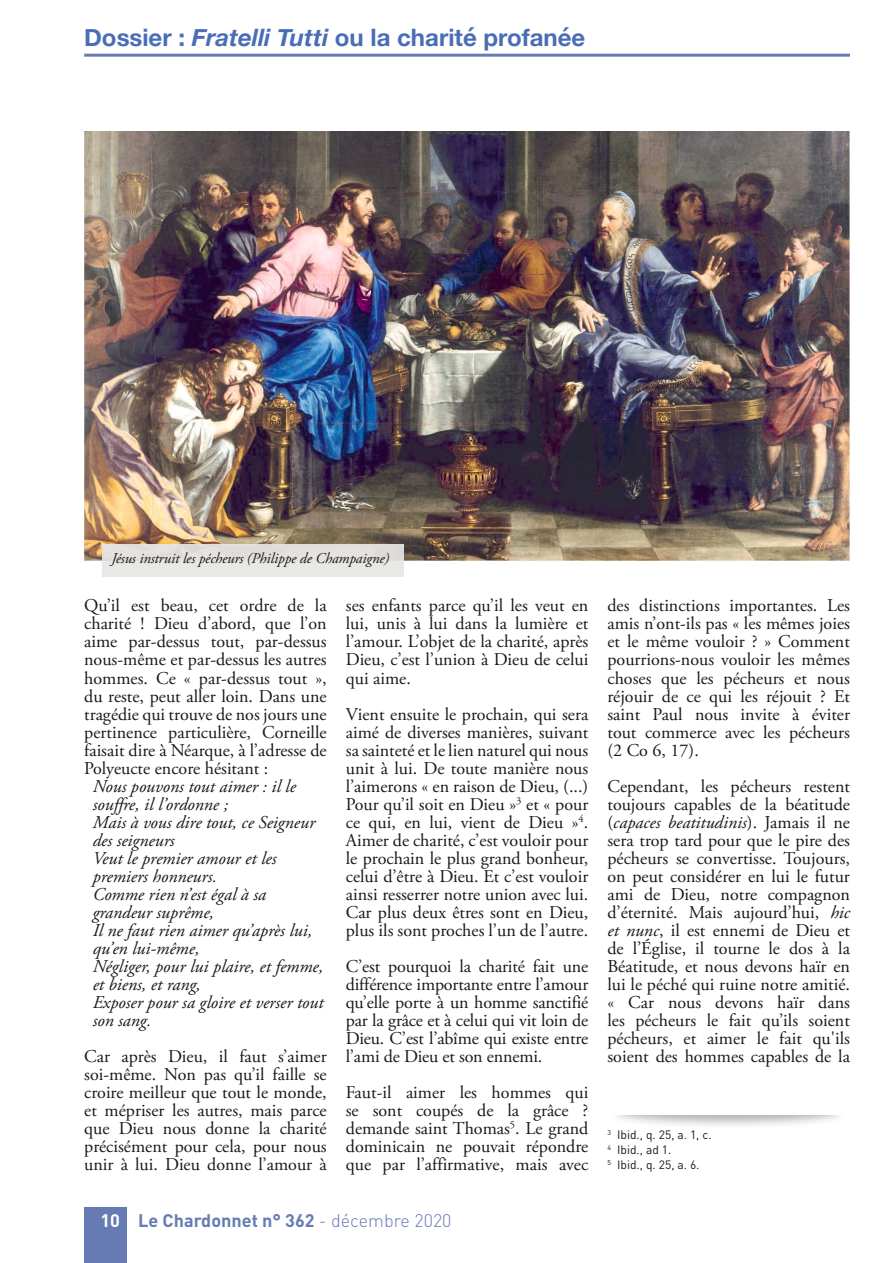
<style>
.page{position:relative;width:893px;height:1263px;background:#fff}
.page>*{position:absolute;margin:0;border:0;box-sizing:border-box;transform-origin:0 0}
.t1{font:700 24px "Helvetica Neue";color:#4a6eb6}
.t2{font:18px/18px "Adobe Garamond Pro";color:#1b1917;text-align:justify}
.t3{font:italic 18px/18px "Adobe Garamond Pro";color:#1b1917}
.t4{font:700 18px "DIN";color:#667bb3}
.t5{font:italic 15px "Adobe Garamond Pro";letter-spacing:-.01em;color:#1b1917}
.t6{font:12px/15px "DIN";color:#1b1917}
.s1{font-style:italic}
.s2{color:#fff}
.s3{font-weight:300}
</style>
<div class="page">
<div style="left:84px;top:1207px;width:43px;height:55px;background:#667bb3"></div>
<hr style="left:84px;top:54px;width:766px;height:3px;background:#667bb3">
<img style="left:84px;top:131px;width:765px;height:429px">
<div style="left:102px;top:560px;width:301px;height:16px;background:#e8e8e7"></div>
<div style="left:102px;top:544px;width:301px;height:16px;background:#e3e1dd"></div>
<h1 class="t1" style="left:84px;top:19px;width:502px">Dossier : <span class="s1">Fratelli Tutti</span> ou la charité profanée</h1>
<p class="t5" style="left:111px;top:549px;width:279px">Jésus instruit les pécheurs (Philippe de Champaigne)</p>
<p class="t2" style="left:84px;top:597px;width:244px">Qu’il est beau, cet ordre de la charité ! Dieu d’abord, que l’on aime par-dessus tout, par-dessus nous-même et par-dessus les autres hommes. Ce « par-dessus tout », du reste, peut aller loin. Dans une tragédie qui trouve de nos jours une pertinence particulière, Corneille faisait dire à Néarque, à l’adresse de Polyeucte encore hésitant :</p>
<p class="t3" style="left:93px;top:777px;width:232px">Nous pouvons tout aimer : il le souffre, il l’ordonne ;<br>Mais à vous dire tout, ce Seigneur des seigneurs<br>Veut le premier amour et les premiers honneurs.<br>Comme rien n’est égal à sa grandeur suprême,<br>Il ne faut rien aimer qu’après lui, qu’en lui-même,<br>Négliger, pour lui plaire, et femme, et biens, et rang,<br>Exposer pour sa gloire et verser tout son sang.</p>
<p class="t2" style="left:84px;top:1047px;width:244px">Car après Dieu, il faut s’aimer soi-même. Non pas qu’il faille se croire meilleur que tout le monde, et mépriser les autres, mais parce que Dieu nous donne la charité précisément pour cela, pour nous unir à lui. Dieu donne l’amour à</p>
<p class="t2" style="left:346px;top:597px;width:244px">ses enfants parce qu’il les veut en lui, unis à lui dans la lumière et l’amour. L’objet de la charité, après Dieu, c’est l’union à Dieu de celui qui aime.</p>
<p class="t2" style="left:346px;top:705px;width:244px">Vient ensuite le prochain, qui sera aimé de diverses manières, suivant sa sainteté et le lien naturel qui nous unit à lui. De toute manière nous l’aimerons « en raison de Dieu, (...)<br>Pour qu’il soit en Dieu »<sup>3</sup> et « pour ce qui, en lui, vient de Dieu »<sup>4</sup>.<br>Aimer de charité, c’est vouloir pour le prochain le plus grand bonheur, celui d’être à Dieu. Et c’est vouloir ainsi resserrer notre union avec lui.<br>Car plus deux êtres sont en Dieu, plus ils sont proches l’un de l’autre.</p>
<p class="t2" style="left:346px;top:957px;width:244px">C’est pourquoi la charité fait une différence importante entre l’amour qu’elle porte à un homme sanctifié par la grâce et à celui qui vit loin de Dieu. C’est l’abîme qui existe entre l’ami de Dieu et son ennemi.</p>
<p class="t2" style="left:346px;top:1083px;width:244px">Faut-il aimer les hommes qui se sont coupés de la grâce ? demande saint Thomas<sup>5</sup>. Le grand dominicain ne pouvait répondre que par l’affirmative, mais avec</p>
<p class="t4" style="left:100px;top:1208px;width:353px"><span class="s2">10</span> Le Chardonnet n° 362 <span class="s3">- décembre 2020</span></p>
<p class="t2" style="left:607px;top:597px;width:244px">des distinctions importantes. Les amis n’ont-ils pas « les mêmes joies et le même vouloir ? » Comment pourrions-nous vouloir les mêmes choses que les pécheurs et nous réjouir de ce qui les réjouit ? Et saint Paul nous invite à éviter tout commerce avec les pécheurs (2 Co 6, 17).</p>
<p class="t2" style="left:607px;top:777px;width:244px">Cependant, les pécheurs restent toujours capables de la béatitude (<span class="s1">capaces beatitudinis</span>). Jamais il ne sera trop tard pour que le pire des pécheurs se convertisse. Toujours, on peut considérer en lui le futur ami de Dieu, notre compagnon d’éternité. Mais aujourd’hui, <span class="s1">hic et nunc</span>, il est ennemi de Dieu et de l’Église, il tourne le dos à la Béatitude, et nous devons haïr en lui le péché qui ruine notre amitié. « Car nous devons haïr dans les pécheurs le fait qu’ils soient pécheurs, et aimer le fait qu'ils soient des hommes capables de la</p>
<p class="t6" style="left:607px;top:1126px;width:106px"><sup>3</sup> Ibid., q. 25, a. 1, c.<br><sup>4</sup> Ibid., ad 1.<br><sup>5</sup> Ibid., q. 25, a. 6.</p>
</div>
